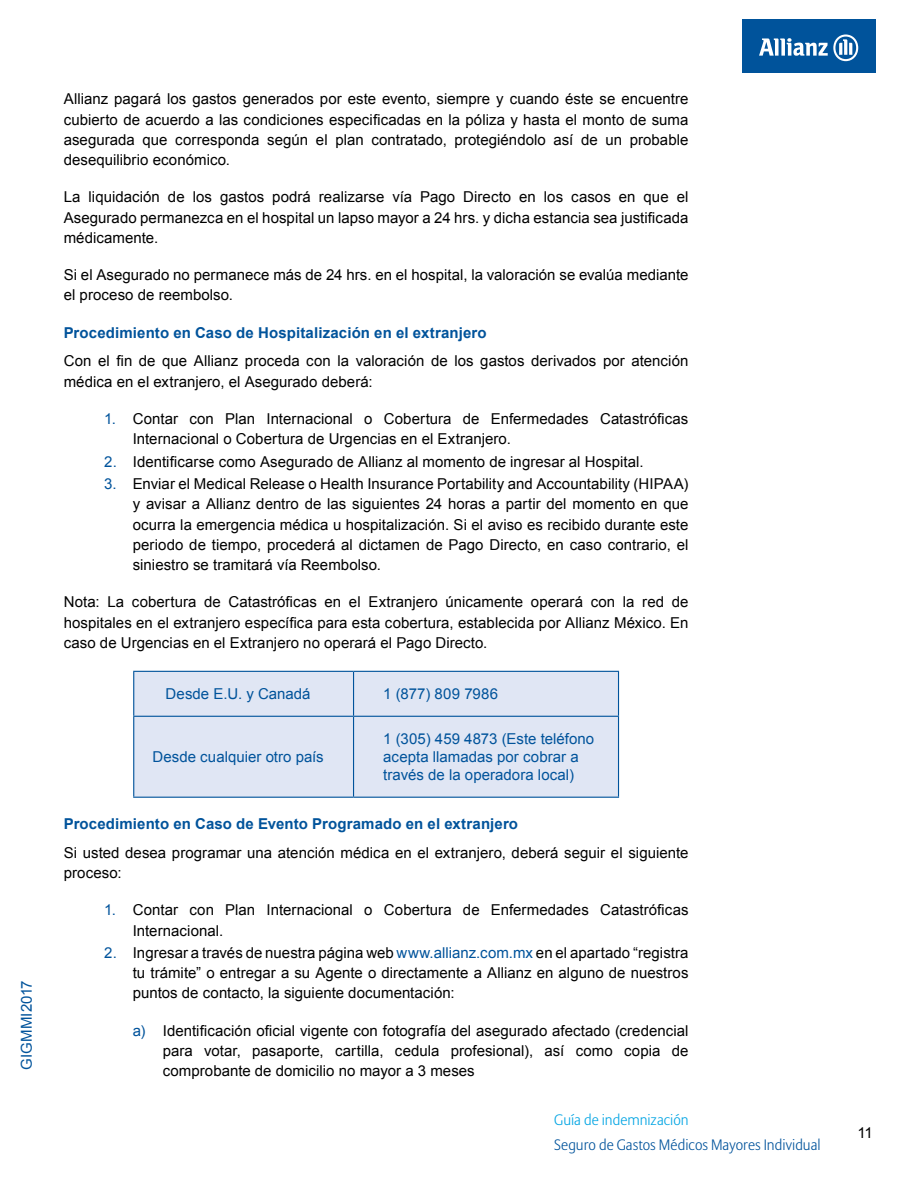
<style>
.page{position:relative;width:918px;height:1188px;background:#fff}
.page>*{position:absolute;margin:0;border:0;box-sizing:border-box;transform-origin:0 0}
.t1{font:15px/20.2px "Arial";letter-spacing:.005em;color:#000;text-align:justify}
.t2{font:15px/18px "Arial";letter-spacing:.005em;color:#00539b}
.t3{font:700 15px "Arial";letter-spacing:.01em;color:#00539b}
.t4{font:300 15px "Allianz Sans";color:#00539b}
.t5{font:300 15px "Allianz Sans";color:#00a4e3}
.s1{color:#00539b}
</style>
<div class="page">
<div style="left:742px;top:20px;width:133px;height:53px;background:#00539b"></div>
<svg style="left:759px;top:35px;width:99px;height:26px"></svg>
<div style="left:134px;top:672px;width:484px;height:125px;background:#e0e6f4"></div>
<hr style="left:133px;top:671px;width:221px;height:1px;background:#00539b">
<hr style="left:133px;top:672px;width:1px;height:44px;background:#00539b">
<hr style="left:354px;top:671px;width:265px;height:1px;background:#00539b">
<hr style="left:353px;top:672px;width:1px;height:44px;background:#00539b">
<hr style="left:618px;top:672px;width:1px;height:44px;background:#00539b">
<hr style="left:133px;top:716px;width:221px;height:1px;background:#00539b">
<hr style="left:133px;top:717px;width:1px;height:80px;background:#00539b">
<hr style="left:354px;top:716px;width:265px;height:1px;background:#00539b">
<hr style="left:353px;top:717px;width:1px;height:80px;background:#00539b">
<hr style="left:618px;top:717px;width:1px;height:80px;background:#00539b">
<hr style="left:133px;top:797px;width:221px;height:1px;background:#00539b">
<hr style="left:354px;top:797px;width:265px;height:1px;background:#00539b">
<p class="t2" style="left:18px;top:1070px;width:91px;rotate:-90deg">GIGMMI2017</p>
<p class="t1" style="left:64px;top:89px;width:626px">Allianz pagará los gastos generados por este evento, siempre y cuando éste se encuentre cubierto de acuerdo a las condiciones especificadas en la póliza y hasta el monto de suma asegurada que corresponda según el plan contratado, protegiéndolo así de un probable desequilibrio económico.</p>
<p class="t1" style="left:64px;top:187px;width:626px">La liquidación de los gastos podrá realizarse vía Pago Directo en los casos en que el Asegurado permanezca en el hospital un lapso mayor a 24 hrs. y dicha estancia sea justificada médicamente.</p>
<p class="t1" style="left:64px;top:265px;width:626px">Si el Asegurado no permanece más de 24 hrs. en el hospital, la valoración se evalúa mediante el proceso de reembolso.</p>
<p class="t3" style="left:64px;top:322px;width:424px">Procedimiento en Caso de Hospitalización en el extranjero</p>
<p class="t1" style="left:64px;top:351px;width:626px">Con el fin de que Allianz proceda con la valoración de los gastos derivados por atención médica en el extranjero, el Asegurado deberá:</p>
<p class="t1" style="left:133px;top:409px;width:557px;text-indent:-29px"><span class="s1">1.</span> Contar con Plan Internacional o Cobertura de Enfermedades Catastróficas<br>Internacional o Cobertura de Urgencias en el Extranjero.</p>
<p class="t1" style="left:104px;top:451px;width:541px"><span class="s1">2.</span> Identificarse como Asegurado de Allianz al momento de ingresar al Hospital.</p>
<p class="t1" style="left:133px;top:474px;width:557px;text-indent:-28px"><span class="s1">3.</span> Enviar el Medical Release o Health Insurance Portability and Accountability (HIPAA) y avisar a Allianz dentro de las siguientes 24 horas a partir del momento en que ocurra la emergencia médica u hospitalización. Si el aviso es recibido durante este periodo de tiempo, procederá al dictamen de Pago Directo, en caso contrario, el siniestro se tramitará vía Reembolso.</p>
<p class="t1" style="left:64px;top:592px;width:626px">Nota: La cobertura de Catastróficas en el Extranjero únicamente operará con la red de hospitales en el extranjero específica para esta cobertura, establecida por Allianz México. En caso de Urgencias en el Extranjero no operará el Pago Directo.</p>
<p class="t2" style="left:166px;top:685px;width:147px">Desde E.U. y Canadá</p>
<p class="t2" style="left:383px;top:685px;width:116px">1 (877) 809 7986</p>
<p class="t2" style="left:383px;top:730px;width:212px">1 (305) 459 4873 (Este teléfono acepta llamadas por cobrar a través de la operadora local)</p>
<p class="t3" style="left:64px;top:814px;width:456px">Procedimiento en Caso de Evento Programado en el extranjero</p>
<p class="t1" style="left:64px;top:843px;width:626px">Si usted desea programar una atención médica en el extranjero, deberá seguir el siguiente proceso:</p>
<p class="t1" style="left:133px;top:900px;width:557px;text-indent:-29px"><span class="s1">1.</span> Contar con Plan Internacional o Cobertura de Enfermedades Catastróficas<br>Internacional.</p>
<p class="t1" style="left:133px;top:943px;width:557px;text-indent:-28px"><span class="s1">2.</span> Ingresar a través de nuestra página web <span class="s1">www.allianz.com.mx</span> en el apartado “registra tu trámite” o entregar a su Agente o directamente a Allianz en alguno de nuestros puntos de contacto, la siguiente documentación:</p>
<p class="t1" style="left:163px;top:1020px;width:527px;text-indent:-30px"><span class="s1">a)</span> Identificación oficial vigente con fotografía del asegurado afectado (credencial para votar, pasaporte, cartilla, cedula profesional), así como copia de comprobante de domicilio no mayor a 3 meses</p>
<p class="t2" style="left:153px;top:748px;width:173px">Desde cualquier otro país</p>
<p class="t5" style="left:554px;top:1111px;width:136px">Guía de indemnización</p>
<p class="t4" style="left:554px;top:1136px;width:268px">Seguro de Gastos Médicos Mayores Individual</p>
<p class="t1" style="left:858px;top:1123px;width:17px">11</p>
</div>
